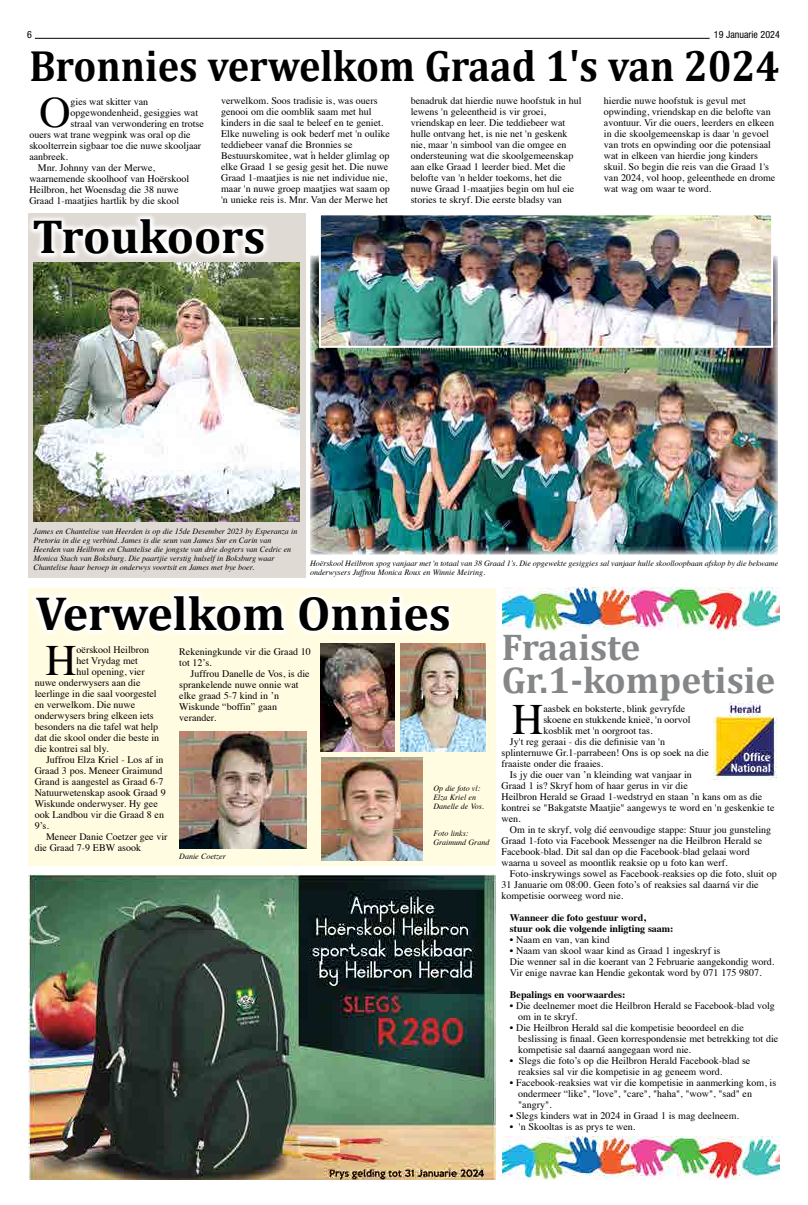
<style>
.page{position:relative;width:808px;height:1205px;background:#fff}
.page>*{position:absolute;margin:0;border:0;box-sizing:border-box;transform-origin:0 0}
.t1{font:700 48px "Cambria";color:#000}
.t2{font:700 44px "Cambria";color:#000;scale:.92 1}
.t3{font:43.3px "Times";color:#000}
.t4{font:700 37.4px/33px "Cambria";color:#848688}
.t5{font:10px/11px "Times";color:#000}
.t6{font:700 10px/11px "Times";color:#000}
.t7{font:condensed 10px "Helvetica Neue LT Std";color:#000}
.t8{font:italic 8px/9px "Times";color:#000}
</style>
<div class="page">
<hr style="left:35px;top:38px;width:675px;height:1px;background:#000">
<img style="left:28px;top:874px;width:467px;height:305px">
<img style="left:713px;top:701px;width:64px;height:78px">
<div style="left:28px;top:588px;width:467px;height:277px;background:#fffce1"></div>
<img style="left:502px;top:588px;width:278px;height:42px">
<img style="left:502px;top:1136px;width:277px;height:43px">
<svg style="left:32px;top:592px;width:421px;height:42px;fill:#fffefa"></svg>
<img style="left:310px;top:256px;width:467px;height:298px">
<div style="left:28px;top:213px;width:278px;height:365px;background:#e0dad4"></div>
<img style="left:322px;top:216px;width:448px;height:129px">
<div style="left:319px;top:213px;width:454px;height:135px;border:2px solid #fff"></div>
<svg style="left:29px;top:215px;width:239px;height:43px;fill:#f8f7f6"></svg>
<img style="left:34px;top:262px;width:265px;height:260px">
<img style="left:321px;top:644px;width:74px;height:108px">
<img style="left:401px;top:644px;width:84px;height:108px">
<img style="left:179px;top:731px;width:127px;height:117px">
<img style="left:322px;top:758px;width:100px;height:102px">
<p class="t7" style="left:27px;top:29px;width:6px">6</p>
<p class="t7" style="left:714px;top:29px;width:67px">19 Januarie 2024</p>
<h2 class="t2" style="left:29px;top:35px;width:817px">Bronnies verwelkom Graad 1's van 2024</h2>
<h3 class="t3" style="left:39px;top:72px;width:33px">O</h3>
<p class="t5" style="left:71px;top:95px;width:79px">gies wat skitter van</p>
<p class="t5" style="left:411px;top:94px;width:172px">benadruk dat hierdie nuwe hoofstuk in hul lewens 'n geleentheid is vir groei, vriendskap en leer. Die teddiebeer wat hulle ontvang het, is nie net 'n geskenk nie, maar 'n simbool van die omgee en ondersteuning wat die skoolgemeenskap aan elke Graad 1 leerder bied. Met die belofte van 'n helder toekoms, het die nuwe Graad 1-maatjies begin om hul eie stories te skryf. Die eerste bladsy van</p>
<p class="t5" style="left:604px;top:94px;width:173px">hierdie nuwe hoofstuk is gevul met opwinding, vriendskap en die belofte van avontuur. Vir die ouers, leerders en elkeen in die skoolgemeenskap is daar 'n gevoel van trots en opwinding oor die potensiaal wat in elkeen van hierdie jong kinders skuil. So begin die reis van die Graad 1's van 2024, vol hoop, geleenthede en drome wat wag om waar te word.</p>
<p class="t5" style="left:221px;top:94px;width:170px">verwelkom. Soos tradisie is, was ouers genooi om die oomblik saam met hul kinders in die saal te beleef en te geniet.<br>Elke nuweling is ook bederf met 'n oulike teddiebeer vanaf die Bronnies se Bestuurskomitee, wat ŉ helder glimlag op elke Graad 1 se gesig gesit het. Die nuwe Graad 1-maatjies is nie net individue nie, maar 'n nuwe groep maatjies wat saam op 'n unieke reis is. Mnr. Van der Merwe het</p>
<p class="t5" style="left:71px;top:106px;width:129px">opgewondenheid, gesiggies wat</p>
<p class="t5" style="left:71px;top:117px;width:135px">straal van verwondering en trotse</p>
<p class="t5" style="left:29px;top:128px;width:163px">ouers wat trane wegpink was oral op die</p>
<p class="t5" style="left:29px;top:139px;width:173px">skoolterrein sigbaar toe die nuwe skooljaar</p>
<p class="t5" style="left:29px;top:150px;width:40px">aanbreek.</p>
<p class="t5" style="left:38px;top:161px;width:119px">Mnr. Johnny van der Merwe,</p>
<p class="t5" style="left:29px;top:172px;width:161px">waarnemende skoolhoof van Hoërskool</p>
<p class="t5" style="left:29px;top:183px;width:151px">Heilbron, het Woensdag die 38 nuwe</p>
<p class="t5" style="left:29px;top:194px;width:151px">Graad 1-maatjies hartlik by die skool</p>
<h1 class="t1" style="left:33px;top:203px;width:234px">Troukoors</h1>
<p class="t8" style="left:34px;top:526px;width:265px">James en Chantelise van Heerden is op die 15de Desember 2023 by Esperanza in Pretoria in die eg verbind. James is die seun van James Snr en Carin van Heerden van Heilbron en Chantelise die jongste van drie dogters van Cedric en Monica Stach van Boksburg. Die paartjie verstig hulself in Boksburg waar Chantelise haar beroep in onderwys voortsit en James met bye boer.</p>
<p class="t8" style="left:310px;top:558px;width:470px">Hoërskool Heilbron spog vanjaar met 'n totaal van 38 Graad 1’s. Die opgewekte gesiggies sal vanjaar hulle skoolloopbaan afskop by die bekwame onderwysers Juffrou Monica Roux en Winnie Meiring.</p>
<h1 class="t1" style="left:36px;top:579px;width:417px">Verwelkom Onnies</h1>
<h3 class="t3" style="left:45px;top:620px;width:33px">H</h3>
<p class="t5" style="left:77px;top:643px;width:74px">oërskool Heilbron</p>
<p class="t5" style="left:77px;top:654px;width:63px">het Vrydag met</p>
<p class="t5" style="left:77px;top:665px;width:70px">hul opening, vier</p>
<p class="t5" style="left:35px;top:676px;width:107px">nuwe onderwysers aan die</p>
<p class="t5" style="left:35px;top:687px;width:124px">leerlinge in die saal voorgestel</p>
<p class="t5" style="left:35px;top:698px;width:102px">en verwelkom. Die nuwe</p>
<p class="t5" style="left:35px;top:709px;width:121px">onderwysers bring elkeen iets</p>
<p class="t5" style="left:35px;top:720px;width:125px">besonders na die tafel wat help</p>
<p class="t5" style="left:35px;top:731px;width:126px">dat die skool onder die beste in</p>
<p class="t5" style="left:35px;top:742px;width:75px">die kontrei sal bly.</p>
<p class="t5" style="left:46px;top:753px;width:119px">Juffrou Elza Kriel - Los af in</p>
<p class="t5" style="left:35px;top:764px;width:129px">Graad 3 pos. Meneer Graimund</p>
<p class="t5" style="left:35px;top:775px;width:130px">Grand is aangestel as Graad 6-7</p>
<p class="t5" style="left:35px;top:786px;width:132px">Natuurwetenskap asook Graad 9</p>
<p class="t5" style="left:35px;top:797px;width:125px">Wiskunde onderwyser. Hy gee</p>
<p class="t5" style="left:35px;top:808px;width:131px">ook Landbou vir die Graad 8 en</p>
<p class="t5" style="left:35px;top:819px;width:16px">9’s.</p>
<p class="t5" style="left:46px;top:830px;width:123px">Meneer Danie Coetzer gee vir</p>
<p class="t5" style="left:35px;top:841px;width:108px">die Graad 7-9 EBW asook</p>
<p class="t5" style="left:179px;top:645px;width:133px">Rekeningkunde vir die Graad 10 tot 12’s.</p>
<p class="t5" style="left:179px;top:667px;width:132px;text-indent:11px">Juffrou Danelle de Vos, is die sprankelende nuwe onnie wat elke graad 5-7 kind in ’n<br>Wiskunde “boffin” gaan verander.</p>
<p class="t8" style="left:179px;top:851px;width:48px">Danie Coetzer</p>
<p class="t8" style="left:433px;top:783px;width:52px">Op die foto vl:<br>Elza Kriel en<br>Danelle de Vos.</p>
<p class="t8" style="left:433px;top:828px;width:57px">Foto links:<br>Graimund Grand</p>
<h3 class="t4" style="left:502px;top:629px;width:275px">Fraaiste<br>Gr.1-kompetisie</h3>
<h3 class="t3" style="left:512px;top:679px;width:33px">H</h3>
<p class="t5" style="left:543px;top:702px;width:143px">aasbek en boksterte, blink gevryfde</p>
<p class="t5" style="left:543px;top:713px;width:149px">skoene en stukkende knieë, 'n oorvol</p>
<p class="t5" style="left:543px;top:724px;width:111px">kosblik met 'n oorgroot tas.</p>
<p class="t5" style="left:510px;top:735px;width:157px">Jy't reg geraai - dis die definisie van 'n</p>
<p class="t5" style="left:501px;top:746px;width:209px">splinternuwe Gr.1-parrabeen! Ons is op soek na die</p>
<p class="t5" style="left:501px;top:757px;width:103px">fraaiste onder die fraaies.</p>
<p class="t5" style="left:510px;top:768px;width:183px">Is jy die ouer van ’n kleinding wat vanjaar in</p>
<p class="t5" style="left:501px;top:779px;width:188px">Graad 1 is? Skryf hom of haar gerus in vir die</p>
<p class="t5" style="left:501px;top:790px;width:262px">Heilbron Herald se Graad 1-wedstryd en staan ’n kans om as die</p>
<p class="t5" style="left:501px;top:801px;width:274px">kontrei se "Bakgatste Maatjie" aangewys te word en 'n geskenkie te</p>
<p class="t5" style="left:501px;top:812px;width:21px">wen.</p>
<p class="t5" style="left:510px;top:823px;width:263px">Om in te skryf, volg dié eenvoudige stappe: Stuur jou gunsteling</p>
<p class="t5" style="left:501px;top:834px;width:262px">Graad 1-foto via Facebook Messenger na die Heilbron Herald se</p>
<p class="t5" style="left:501px;top:845px;width:250px">Facebook-blad. Dit sal dan op die Facebook-blad gelaai word</p>
<p class="t5" style="left:501px;top:856px;width:228px">waarna u soveel as moontlik reaksie op u foto kan werf.</p>
<p class="t5" style="left:510px;top:867px;width:268px">Foto-inskrywings sowel as Facebook-reaksies op die foto, sluit op</p>
<p class="t5" style="left:501px;top:878px;width:259px">31 Januarie om 08:00. Geen foto’s of reaksies sal daarná vir die</p>
<p class="t5" style="left:501px;top:889px;width:123px">kompetisie oorweeg word nie.</p>
<p class="t6" style="left:510px;top:911px;width:165px">Wanneer die foto gestuur word,<br>stuur ook die volgende inligting saam:</p>
<p class="t5" style="left:510px;top:933px;width:101px">• Naam en van, van kind</p>
<p class="t5" style="left:510px;top:944px;width:266px">• Naam van skool waar kind as Graad 1 ingeskryf is<br>Die wenner sal in die koerant van 2 Februarie aangekondig word.<br>Vir enige navrae kan Hendie gekontak word by 071 175 9807.</p>
<p class="t6" style="left:510px;top:988px;width:117px">Bepalings en voorwaardes:</p>
<p class="t5" style="left:518px;top:999px;width:258px;text-indent:-8px">• Die deelnemer moet die Heilbron Herald se Facebook-blad volg om in te skryf.</p>
<p class="t5" style="left:518px;top:1021px;width:262px;text-indent:-8px">• Die Heilbron Herald sal die kompetisie beoordeel en die beslissing is finaal. Geen korrespondensie met betrekking tot die kompetisie sal daarná aangegaan word nie.</p>
<p class="t5" style="left:518px;top:1054px;width:234px;text-indent:-8px">• Slegs die foto’s op die Heilbron Herald Facebook-blad se reaksies sal vir die kompetisie in ag geneem word.</p>
<p class="t5" style="left:518px;top:1076px;width:259px;text-indent:-8px">• Facebook-reaksies wat vir die kompetisie in aanmerking kom, is ondermeer “like", "love", "care", "haha", "wow", "sad" en "angry".</p>
<p class="t5" style="left:510px;top:1109px;width:230px">• Slegs kinders wat in 2024 in Graad 1 is mag deelneem.</p>
<p class="t5" style="left:510px;top:1120px;width:127px">• 'n Skooltas is as prys te wen.</p>
</div>
